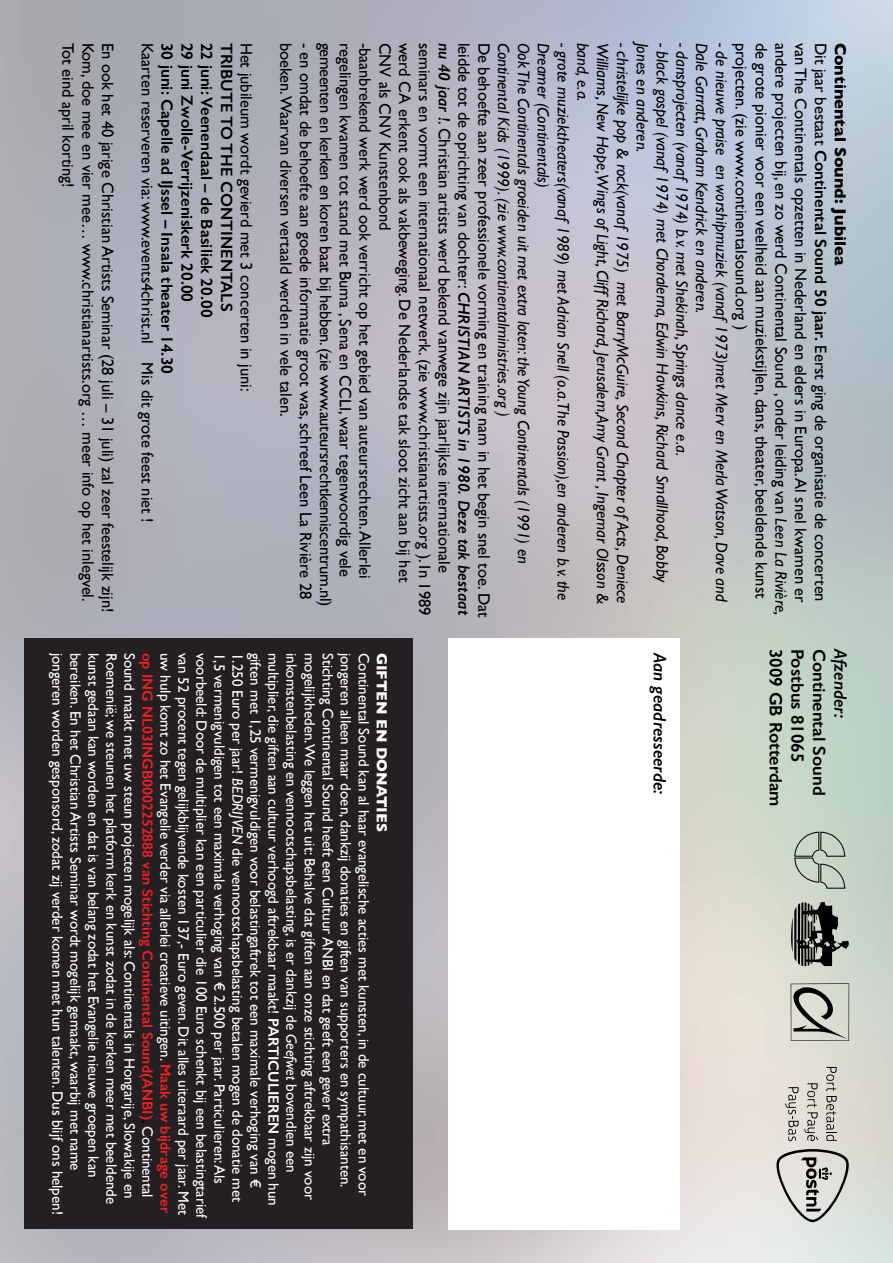
<style>
.page{position:relative;width:893px;height:1263px;background:#fff}
.page>*{position:absolute;margin:0;border:0;box-sizing:border-box;transform-origin:0 0}
.t1{font:600 18px "Gill Sans";color:#000}
.t2{font:italic 600 18px "Gill Sans";color:#000}
.t3{font:16.5px "Gill Sans";color:#000}
.t4{font:italic 16.5px "Gill Sans";color:#000}
.t5{font:600 16.5px "Gill Sans";color:#000}
.t6{font:16.5px "Gill Sans";letter-spacing:-.02em;color:#000}
.t7{font:italic 600 16.5px "Gill Sans";color:#000}
.t8{font:700 16.5px "Gill Sans";color:#000}
.t9{font:15px "Gill Sans";color:#fff}
.t10{font:600 15px "Gill Sans";color:#ed2124}
.t11{font:700 15px "Gill Sans";color:#fff}
.s1{font-style:italic}
.s2{font-weight:400;font-style:normal}
.s3{font-weight:600;font-style:italic}
.s4{font-weight:600}
.s5{font-weight:600;color:#ed2124}
.s6{font-weight:400;color:#000}
.s7{font-weight:400;color:#fff}
</style>
<div class="page">
<img style="left:0;top:0;width:893px;height:1263px">
<div style="left:24px;top:638px;width:388px;height:590px;background:#231f22"></div>
<div style="left:449px;top:638px;width:231px;height:591px;background:#fff"></div>
<svg style="left:794px;top:831px;width:52px;height:58px;background:#b3beb1"></svg>
<svg style="left:791px;top:983px;width:58px;height:58px;background:#abaca5"></svg>
<svg style="left:791px;top:902px;width:58px;height:64px;background:#6a6d67"></svg>
<svg style="left:774px;top:1149px;width:77px;height:73px;background:#bbbbb7"></svg>
<svg style="left:826px;top:1067px;width:11px;height:74px"></svg>
<svg style="left:785px;top:1083px;width:33px;height:58px;background:#c2bdb7"></svg>
<p class="t4" style="left:632px;top:43px;width:232px;rotate:90deg">- christelijke pop &amp; rock(vanaf 1975)</p>
<p class="t4" style="left:652px;top:43px;width:111px;rotate:90deg">Jones en anderen.</p>
<p class="t4" style="left:672px;top:43px;width:541px;rotate:90deg">- black gospel (vanaf 1974) met Choralerna, Edwin Hawkins, Richard Smallhood, Bobby</p>
<p class="t4" style="left:691px;top:43px;width:415px;rotate:90deg">- dansprojecten (vanaf 1974) b.v. met Shekinah, Springs dance e.a.</p>
<p class="t4" style="left:711px;top:43px;width:272px;rotate:90deg">Dale Garratt, Graham Kendrick en anderen.</p>
<p class="t4" style="left:731px;top:43px;width:561px;rotate:90deg">- de nieuwe praise en worshipmuziek (vanaf 1973)met Merv en Merla Watson, Dave and</p>
<p class="t3" style="left:751px;top:43px;width:289px;rotate:90deg">projecten. (zie www.continentalsound.org )</p>
<p class="t3" style="left:771px;top:43px;width:557px;rotate:90deg">de grote pionier voor een veelheid aan muziekstijlen, dans, theater, beeldende kunst</p>
<p class="t3" style="left:78px;top:43px;width:147px;rotate:90deg">Tot eind april korting!</p>
<p class="t3" style="left:98px;top:43px;width:561px;rotate:90deg">Kom, doe mee en vier mee… www.christianartists.org … meer info op het inlegvel.</p>
<p class="t3" style="left:118px;top:43px;width:571px;rotate:90deg">En ook het 40 jarige Christian Artists Seminar (28 juli – 31 juli) zal zeer feestelijk zijn!</p>
<p class="t3" style="left:157px;top:43px;width:482px;rotate:90deg">Kaarten reserveren via: www.events4christ.nl Mis dit grote feest niet !</p>
<p class="t5" style="left:177px;top:43px;width:333px;rotate:90deg">30 juni: Capelle ad IJssel – Insala theater 14.30</p>
<p class="t5" style="left:197px;top:43px;width:261px;rotate:90deg">29 juni Zwolle-Verrijzeniskerk 20.00</p>
<p class="t5" style="left:217px;top:43px;width:276px;rotate:90deg">22 juni: Veenendaal – de Basiliek 20.00</p>
<p class="t5" style="left:237px;top:43px;width:270px;rotate:90deg">TRIBUTE TO THE CONTINENTALS</p>
<p class="t3" style="left:256px;top:43px;width:351px;rotate:90deg">Het jubileum wordt gevierd met 3 concerten in juni:</p>
<p class="t3" style="left:296px;top:43px;width:376px;rotate:90deg">boeken.Waarvan diversen vertaald werden in vele talen.</p>
<p class="t3" style="left:316px;top:43px;width:558px;rotate:90deg">- en omdat de behoefte aan goede informatie groot was, schreef Leen La Rivière 28</p>
<p class="t6" style="left:335px;top:43px;width:565px;rotate:90deg">gemeenten en kerken en koren baat bij hebben. (zie www.auteursrechtkenniscentrum.nl)</p>
<p class="t3" style="left:355px;top:43px;width:536px;rotate:90deg">regelingen kwamen tot stand met Buma , Sena en CCLI, waar tegenwoordig vele</p>
<p class="t3" style="left:375px;top:43px;width:538px;rotate:90deg">-baanbrekend werk werd ook verricht op het gebied van auteursrechten. Allerlei</p>
<p class="t3" style="left:395px;top:43px;width:190px;rotate:90deg">CNV als CNV Kunstenbond</p>
<p class="t3" style="left:415px;top:43px;width:541px;rotate:90deg">werd CA erkent ook als vakbeweging. De Nederlandse tak sloot zicht aan bij het</p>
<p class="t3" style="left:434px;top:43px;width:574px;rotate:90deg">seminars en vormt een internationaal netwerk. (zie www.christianartists.org ). In 1989</p>
<p class="t9" style="left:301px;top:653px;width:521px;rotate:90deg">inkomstenbelasting en vennootschapsbelasting, is er dankzij de <span class="s1">Geefwet</span> bovendien een</p>
<p class="t9" style="left:319px;top:653px;width:549px;rotate:90deg">mogelijkheden.We leggen het uit: Behalve dat giften aan onze stichting aftrekbaar zijn voor</p>
<p class="t9" style="left:337px;top:653px;width:494px;rotate:90deg">Stichting Continental Sound heeft een Cultuur ANBI en dat geeft een gever extra</p>
<p class="t9" style="left:355px;top:653px;width:536px;rotate:90deg">jongeren alleen maar doen, dankzij donaties en giften van supporters en sympathisanten.</p>
<p class="t9" style="left:373px;top:653px;width:545px;rotate:90deg">Continental Sound kan al haar evangelische acties met kunsten, in de cultuur, met en voor</p>
<p class="t11" style="left:394px;top:653px;width:181px;rotate:90deg">GIFTEN EN DONATIES</p>
<p class="t7" style="left:474px;top:43px;width:574px;rotate:90deg"><span class="s2">leidde tot de oprichting van dochter:</span> CHRISTIAN ARTISTS in 1980. Deze tak bestaat</p>
<p class="t3" style="left:494px;top:43px;width:577px;rotate:90deg">De behoefte aan zeer professionele vorming en training nam in het begin snel toe. Dat</p>
<p class="t4" style="left:513px;top:43px;width:376px;rotate:90deg">Continental Kids (1999). (zie www.continentalministries.org )</p>
<p class="t4" style="left:533px;top:43px;width:523px;rotate:90deg">Ook The Continentals groeiden uit met extra loten: the Young Continentals (1991) en</p>
<p class="t4" style="left:553px;top:43px;width:147px;rotate:90deg">Dreamer (Continentals)</p>
<p class="t4" style="left:573px;top:43px;width:559px;rotate:90deg">- grote muziektheaters(vanaf 1989) met Adrian Snell (o.a.The Passion),en anderen b.v. the</p>
<p class="t4" style="left:592px;top:43px;width:61px;rotate:90deg">band, e.a.</p>
<p class="t4" style="left:612px;top:43px;width:563px;rotate:90deg">Williams, New Hope,Wings of Light, Cliff Richard, Jerusalem,Amy Grant , Ingemar Olsson &amp;</p>
<p class="t3" style="left:791px;top:43px;width:575px;rotate:90deg">andere projecten bij, en zo werd Continental Sound , onder leiding van <span class="s1">Leen La Rivière,</span></p>
<p class="t3" style="left:811px;top:43px;width:562px;rotate:90deg">van The Continentals opzetten in Nederland en elders in Europa. Al snel kwamen er</p>
<p class="t3" style="left:454px;top:43px;width:532px;rotate:90deg"><span class="s3">nu 40 jaar !</span>. Christian artists werd bekend vanwege zijn jaarlijkse internationale</p>
<p class="t3" style="left:830px;top:43px;width:561px;rotate:90deg">Dit jaar bestaat <span class="s4">Continental Sound 50 jaar.</span> Eerst ging de organisatie de concerten</p>
<p class="t8" style="left:853px;top:43px;width:225px;rotate:90deg">Continental Sound: Jubilea</p>
<p class="t4" style="left:632px;top:282px;width:323px;rotate:90deg">met BarryMcGuire, Second Chapter ofActs, Deniece</p>
<p class="t2" style="left:671px;top:653px;width:143px;rotate:90deg">Aan geadresseerde:</p>
<p class="t1" style="left:787px;top:648px;width:160px;rotate:90deg">3009 GB Rotterdam</p>
<p class="t1" style="left:808px;top:648px;width:115px;rotate:90deg">Postbus 81065</p>
<p class="t1" style="left:830px;top:648px;width:149px;rotate:90deg">Continental Sound</p>
<p class="t2" style="left:852px;top:648px;width:71px;rotate:90deg">Afzender:</p>
<p class="t9" style="left:67px;top:653px;width:563px;rotate:90deg">jongeren worden gesponsord, zodat zij verder komen met hun talenten. Dus blijf ons helpen!</p>
<p class="t9" style="left:85px;top:653px;width:519px;rotate:90deg">bereiken. En het Christian Artists Seminar wordt mogelijk gemaakt, waarbij met name</p>
<p class="t9" style="left:103px;top:653px;width:526px;rotate:90deg">kunst gedaan kan worden en dat is van belang zodat het Evangelie nieuwe groepen kan</p>
<p class="t9" style="left:121px;top:653px;width:553px;rotate:90deg">Roemenië; we steunen het platform kerk en kunst zodat in de kerken meer met beeldende</p>
<p class="t9" style="left:139px;top:653px;width:547px;rotate:90deg">Sound maakt met uw steun projecten mogelijk als: Continentals in Hongarije, Slowakije en</p>
<p class="t9" style="left:247px;top:653px;width:551px;rotate:90deg">1.250 Euro per jaar! <span class="s1">BEDRIJVEN</span> die vennootschapsbelasting betalen mogen de donatie met</p>
<p class="t9" style="left:265px;top:653px;width:537px;rotate:90deg">giften met 1,25 vermenigvuldigen voor belastingaftrek tot een maximale verhoging van €</p>
<p class="t9" style="left:175px;top:653px;width:562px;rotate:90deg">uw hulp komt zo het Evangelie verder via allerlei creatieve uitingen. <span class="s5">Maak uw bijdrage over</span></p>
<p class="t9" style="left:193px;top:653px;width:563px;rotate:90deg">van 52 procent tegen gelijkblijvende kosten 137,- Euro geven. Dit alles uiteraard per jaar. Met</p>
<p class="t9" style="left:211px;top:653px;width:567px;rotate:90deg">voorbeeld: Door de multiplier kan een particulier die 100 Euro schenkt bij een belastingtarief</p>
<p class="t9" style="left:229px;top:653px;width:533px;rotate:90deg">1,5 vermenigvuldigen tot een maximale verhoging van € 2.500 per jaar. Particulieren: Als</p>
<p class="t10" style="left:157px;top:653px;width:546px;rotate:90deg">op ING NL03INGB0002252888 van Stichting Continental Sound(ANBI)<span class="s6">,</span> <span class="s7">Continental</span></p>
<p class="t9" style="left:283px;top:653px;width:555px;rotate:90deg">multiplier, die giften aan cultuur verhoogd aftrekbaar maakt! <span class="s4">PARTICULIEREN</span> mogen hun</p>
</div>
